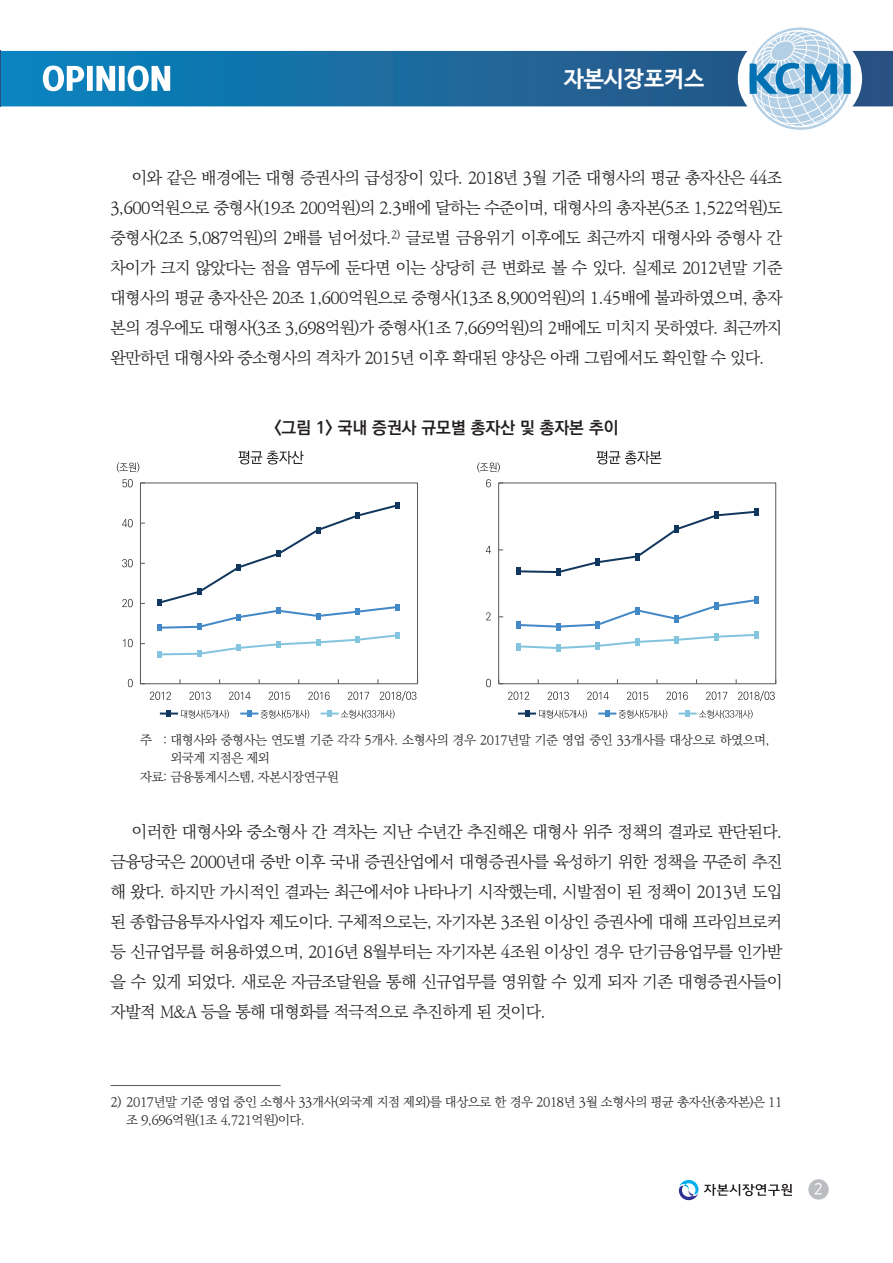
<style>
.page{position:relative;width:893px;height:1263px;background:#fff}
.page>*{position:absolute;margin:0;border:0;box-sizing:border-box;transform-origin:0 0}
.t1{font:700 22.5px "Nanum Barun Gothic";color:#fff}
.t2{font:700 16.95px "Ko Pub Dotum";color:#231f20}
.t3{font:300 16.5px/30px "Ko Pub Batang";letter-spacing:-.04em;color:#231f20;text-align:justify}
.t4{font:15px "Nanum Barun Gothic";color:#fff}
.t5{font:300 12.75px/18px "Ko Pub Batang";letter-spacing:-.035em;color:#231f20}
</style>
<div class="page">
<svg style="left:742px;top:27px;width:151px;height:103px"></svg>
<svg style="left:1px;top:51px;width:746px;height:55px;background:#2574a6"></svg>
<svg style="left:679px;top:1180px;width:19px;height:20px"></svg>
<svg style="left:704px;top:1184px;width:88px;height:12px"></svg>
<div style="left:808px;top:1179px;width:21px;height:20px;background:#bcbdc0;border-radius:50%"></div>
<hr style="left:0;top:51px;width:1px;height:55px;background:#2b5082">
<hr style="left:111px;top:1085px;width:170px;height:1px;background:#57585a">
<svg style="left:122px;top:479px;width:11px;height:8px"></svg>
<svg style="left:128px;top:679px;width:5px;height:8px"></svg>
<svg style="left:122px;top:519px;width:11px;height:8px"></svg>
<svg style="left:122px;top:599px;width:11px;height:8px"></svg>
<svg style="left:123px;top:639px;width:10px;height:8px"></svg>
<svg style="left:122px;top:559px;width:11px;height:8px"></svg>
<hr style="left:140px;top:483px;width:278px;height:1px;background:#57585a">
<hr style="left:140px;top:483px;width:1px;height:201px;background:#57585a">
<hr style="left:417px;top:483px;width:1px;height:201px;background:#57585a">
<svg style="left:150px;top:691px;width:21px;height:9px"></svg>
<svg style="left:189px;top:691px;width:22px;height:9px"></svg>
<svg style="left:229px;top:691px;width:22px;height:9px"></svg>
<svg style="left:269px;top:691px;width:21px;height:9px"></svg>
<svg style="left:308px;top:691px;width:22px;height:9px"></svg>
<svg style="left:348px;top:691px;width:21px;height:9px"></svg>
<svg style="left:380px;top:691px;width:36px;height:10px"></svg>
<hr style="left:140px;top:683px;width:278px;height:1px;background:#57585a">
<svg style="left:486px;top:479px;width:5px;height:8px"></svg>
<svg style="left:486px;top:679px;width:5px;height:8px"></svg>
<svg style="left:486px;top:546px;width:5px;height:8px"></svg>
<svg style="left:486px;top:612px;width:5px;height:8px"></svg>
<hr style="left:499px;top:483px;width:277px;height:1px;background:#57585a">
<hr style="left:498px;top:483px;width:1px;height:201px;background:#57585a">
<hr style="left:775px;top:483px;width:1px;height:201px;background:#57585a">
<svg style="left:508px;top:691px;width:21px;height:9px"></svg>
<svg style="left:548px;top:691px;width:21px;height:9px"></svg>
<svg style="left:587px;top:691px;width:22px;height:9px"></svg>
<svg style="left:627px;top:691px;width:21px;height:9px"></svg>
<svg style="left:666px;top:691px;width:22px;height:9px"></svg>
<svg style="left:706px;top:691px;width:21px;height:9px"></svg>
<svg style="left:738px;top:691px;width:37px;height:10px"></svg>
<svg style="left:117px;top:462px;width:22px;height:10px"></svg>
<svg style="left:238px;top:451px;width:66px;height:13px"></svg>
<svg style="left:477px;top:462px;width:23px;height:10px"></svg>
<svg style="left:597px;top:451px;width:64px;height:13px"></svg>
<hr style="left:499px;top:683px;width:277px;height:1px;background:#57585a">
<svg style="left:157px;top:502px;width:243px;height:155px"></svg>
<div style="left:516px;top:567px;width:5px;height:8px;background:#12375e"></div>
<div style="left:556px;top:568px;width:5px;height:8px;background:#12375e"></div>
<svg style="left:521px;top:508px;width:238px;height:65px"></svg>
<div style="left:754px;top:596px;width:5px;height:8px;background:#4288c7"></div>
<div style="left:556px;top:644px;width:5px;height:8px;background:#83c4df"></div>
<div style="left:754px;top:631px;width:5px;height:8px;background:#83c4df"></div>
<svg style="left:516px;top:599px;width:238px;height:51px"></svg>
<svg style="left:160px;top:709px;width:69px;height:10px"></svg>
<svg style="left:240px;top:709px;width:69px;height:10px"></svg>
<svg style="left:321px;top:709px;width:74px;height:10px"></svg>
<svg style="left:518px;top:709px;width:69px;height:10px"></svg>
<svg style="left:598px;top:709px;width:69px;height:10px"></svg>
<svg style="left:679px;top:709px;width:74px;height:10px"></svg>
<h1 class="t1" style="left:564px;top:67px;width:142px">자본시장포커스</h1>
<p class="t3" style="left:111px;top:164px;width:673px;text-indent:21px">이와 같은 배경에는 대형 증권사의 급성장이 있다. 2018년 3월 기준 대형사의 평균 총자산은 44조 3,600억원으로 중형사(19조 200억원)의 2.3배에 달하는 수준이며, 대형사의 총자본(5조 1,522억원)도 중형사(2조 5,087억원)의 2배를 넘어섰다.<sup>2)</sup> 글로벌 금융위기 이후에도 최근까지 대형사와 중형사 간 차이가 크지 않았다는 점을 염두에 둔다면 이는 상당히 큰 변화로 볼 수 있다. 실제로 2012년말 기준 대형사의 평균 총자산은 20조 1,600억원으로 중형사(13조 8,900억원)의 1.45배에 불과하였으며, 총자 본의 경우에도 대형사(3조 3,698억원)가 중형사(1조 7,669억원)의 2배에도 미치지 못하였다. 최근까지 완만하던 대형사와 중소형사의 격차가 2015년 이후 확대된 양상은 아래 그림에서도 확인할 수 있다.</p>
<p class="t2" style="left:274px;top:419px;width:346px">&lt;그림 1&gt; 국내 증권사 규모별 총자산 및 총자본 추이</p>
<p class="t5" style="left:140px;top:732px;width:631px">주 : 대형사와 중형사는 연도별 기준 각각 5개사. 소형사의 경우 2017년말 기준 영업 중인 33개사를 대상으로 하였으며,</p>
<p class="t5" style="left:170px;top:750px;width:101px">외국계 지점은 제외</p>
<p class="t5" style="left:140px;top:768px;width:200px">자료: 금융통계시스템, 자본시장연구원</p>
<p class="t3" style="left:111px;top:817px;width:673px;text-indent:21px">이러한 대형사와 중소형사 간 격차는 지난 수년간 추진해온 대형사 위주 정책의 결과로 판단된다. 금융당국은 2000년대 중반 이후 국내 증권산업에서 대형증권사를 육성하기 위한 정책을 꾸준히 추진 해 왔다. 하지만 가시적인 결과는 최근에서야 나타나기 시작했는데, 시발점이 된 정책이 2013년 도입 된 종합금융투자사업자 제도이다. 구체적으로는, 자기자본 3조원 이상인 증권사에 대해 프라임브로커 등 신규업무를 허용하였으며, 2016년 8월부터는 자기자본 4조원 이상인 경우 단기금융업무를 인가받 을 수 있게 되었다. 새로운 자금조달원을 통해 신규업무를 영위할 수 있게 되자 기존 대형증권사들이 자발적 M&amp;A 등을 통해 대형화를 적극적으로 추진하게 된 것이다.</p>
<p class="t5" style="left:126px;top:1094px;width:658px;text-indent:-16px">2) 2017년말 기준 영업 중인 소형사 33개사(외국계 지점 제외)를 대상으로 한 경우 2018년 3월 소형사의 평균 총자산(총자본)은 11 조 9,696억원(1조 4,721억원)이다.</p>
<p class="t4" style="left:814px;top:1182px;width:10px">2</p>
</div>
